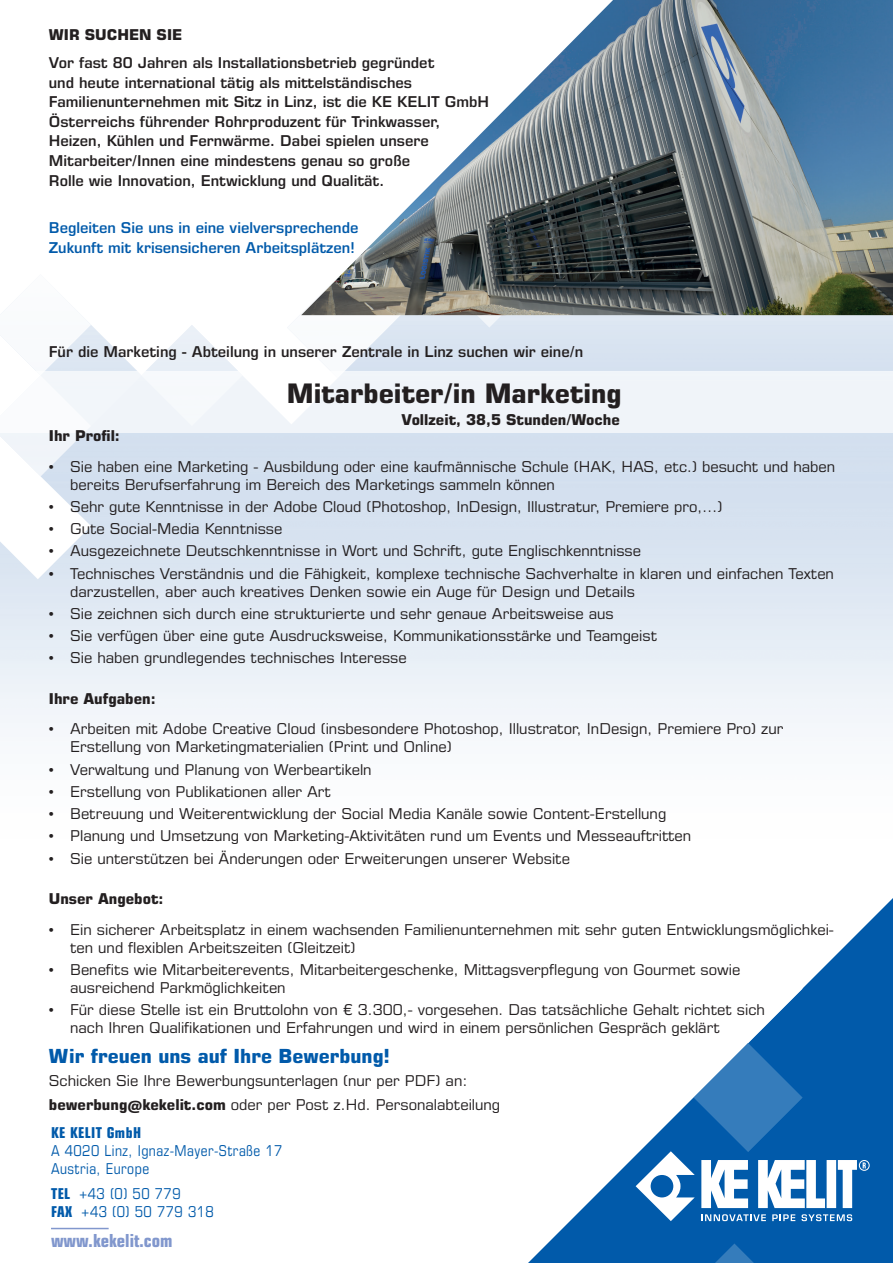
<style>
.page{position:relative;width:893px;height:1263px;background:#fff}
.page>*{position:absolute;margin:0;border:0;box-sizing:border-box;transform-origin:0 0}
.t1{font:700 27px "Eurostile LT Pro";color:#231f20}
.t2{font:700 19.5px "Eurostile LT Pro";color:#015aaa}
.t3{font:700 condensed 18px "Eurostile LT Pro";color:#8197cd}
.t4{font:15px/18px "Eurostile LT Pro";color:#231f20}
.t5{font:600 15px/19.5px "Eurostile LT Pro";color:#231f20}
.t6{font:600 15px/19.5px "Eurostile LT Pro";color:#015aaa}
.t7{font:condensed 15px/18px "Eurostile LT Pro";letter-spacing:.03em;color:#015aaa}
.t8{font:700 15px "Eurostile LT Pro";color:#231f20}
.t9{font:700 condensed 15px "Eurostile LT Pro";letter-spacing:.03em;color:#015aaa}
.s1{font-weight:700}
</style>
<div class="page">
<svg style="left:528px;top:898px;width:365px;height:365px"></svg>
<svg style="left:0;top:274px;width:586px;height:305px;fill:#d8e3f1"></svg>
<svg style="left:680px;top:1243px;width:109px;height:20px;background:#0a5fac"></svg>
<div style="left:0;top:371px;width:893px;height:62px;background:linear-gradient(to right,#f6f8fb,#eef3f8)"></div>
<svg style="left:636px;top:934px;width:234px;height:287px"></svg>
<hr style="left:51px;top:1228px;width:58px;height:1px;background:#8197cd">
<img style="left:301px;top:0;width:592px;height:315px">
<p class="t8" style="left:49px;top:26px;width:135px">WIR SUCHEN SIE</p>
<p class="t5" style="left:49px;top:53px;width:442px">Vor fast 80 Jahren als Installationsbetrieb gegründet<br>und heute international tätig als mittelständisches Familienunternehmen mit Sitz in Linz, ist die KE KELIT GmbH Österreichs führender Rohrproduzent für Trinkwasser, Heizen, Kühlen und Fernwärme. Dabei spielen unsere Mitarbeiter/Innen eine mindestens genau so große<br>Rolle wie Innovation, Entwicklung und Qualität.</p>
<p class="t6" style="left:49px;top:218px;width:311px">Begleiten Sie uns in eine vielversprechende<br>Zukunft mit krisensicheren Arbeitsplätzen!</p>
<p class="t5" style="left:49px;top:341px;width:536px">Für die Marketing - Abteilung in unserer Zentrale in Linz suchen wir eine/n</p>
<h1 class="t1" style="left:287px;top:377px;width:336px">Mitarbeiter/in Marketing</h1>
<p class="t8" style="left:402px;top:411px;width:220px">Vollzeit, 38,5 Stunden/Woche</p>
<p class="t8" style="left:49px;top:426px;width:73px">Ihr Profil:</p>
<p class="t4" style="left:70px;top:457px;width:767px;text-indent:-21px">• Sie haben eine Marketing - Ausbildung oder eine kaufmännische Schule (HAK, HAS, etc.) besucht und haben bereits Berufserfahrung im Bereich des Marketings sammeln können</p>
<p class="t4" style="left:49px;top:497px;width:675px">• Sehr gute Kenntnisse in der Adobe Cloud (Photoshop, InDesign, Illustratur, Premiere pro,...)</p>
<p class="t4" style="left:49px;top:520px;width:235px">• Gute Social-Media Kenntnisse</p>
<p class="t4" style="left:49px;top:542px;width:594px">• Ausgezeichnete Deutschkenntnisse in Wort und Schrift, gute Englischkenntnisse</p>
<p class="t4" style="left:70px;top:564px;width:765px;text-indent:-21px">• Technisches Verständnis und die Fähigkeit, komplexe technische Sachverhalte in klaren und einfachen Texten darzustellen, aber auch kreatives Denken sowie ein Auge für Design und Details</p>
<p class="t4" style="left:49px;top:604px;width:566px">• Sie zeichnen sich durch eine strukturierte und sehr genaue Arbeitsweise aus</p>
<p class="t4" style="left:49px;top:627px;width:610px">• Sie verfügen über eine gute Ausdrucksweise, Kommunikationsstärke und Teamgeist</p>
<p class="t4" style="left:49px;top:649px;width:359px">• Sie haben grundlegendes technisches Interesse</p>
<p class="t8" style="left:49px;top:689px;width:108px">Ihre Aufgaben:</p>
<p class="t4" style="left:70px;top:720px;width:715px;text-indent:-21px">• Arbeiten mit Adobe Creative Cloud (insbesondere Photoshop, Illustrator, InDesign, Premiere Pro) zur<br>Erstellung von Marketingmaterialien (Print und Online)</p>
<p class="t4" style="left:49px;top:760px;width:324px">• Verwaltung und Planung von Werbeartikeln</p>
<p class="t4" style="left:49px;top:782px;width:284px">• Erstellung von Publikationen aller Art</p>
<p class="t4" style="left:49px;top:805px;width:619px">• Betreuung und Weiterentwicklung der Social Media Kanäle sowie Content-Erstellung</p>
<p class="t4" style="left:49px;top:827px;width:644px">• Planung und Umsetzung von Marketing-Aktivitäten rund um Events und Messeauftritten</p>
<p class="t4" style="left:49px;top:849px;width:523px">• Sie unterstützen bei Änderungen oder Erweiterungen unserer Website</p>
<p class="t8" style="left:49px;top:889px;width:116px">Unser Angebot:</p>
<p class="t4" style="left:70px;top:920px;width:765px;text-indent:-21px">• Ein sicherer Arbeitsplatz in einem wachsenden Familienunternehmen mit sehr guten Entwicklungsmöglichkei&shy;ten und flexiblen Arbeitszeiten (Gleitzeit)</p>
<p class="t4" style="left:70px;top:960px;width:672px;text-indent:-21px">• Benefits wie Mitarbeiterevents, Mitarbeitergeschenke, Mittagsverpflegung von Gourmet sowie ausreichend Parkmöglichkeiten</p>
<p class="t4" style="left:70px;top:1001px;width:696px;text-indent:-21px">• Für diese Stelle ist ein Bruttolohn von € 3.300,- vorgesehen. Das tatsächliche Gehalt richtet sich nach Ihren Qualifikationen und Erfahrungen und wird in einem persönlichen Gespräch geklärt</p>
<h2 class="t2" style="left:49px;top:1043px;width:343px">Wir freuen uns auf Ihre Bewerbung!</h2>
<p class="t4" style="left:49px;top:1069px;width:453px;line-height:23.7px">Schicken Sie Ihre Bewerbungsunterlagen (nur per PDF) an: <span class="s1">bewerbung@kekelit.com</span> oder per Post z.Hd. Personalabteilung</p>
<p class="t9" style="left:51px;top:1123px;width:92px">KE KELIT GmbH</p>
<p class="t7" style="left:51px;top:1141px;width:233px">A 4020 Linz, Ignaz-Mayer-Straße 17<br>Austria, Europe</p>
<p class="t7" style="left:51px;top:1185px;width:164px"><span class="s1">TEL</span> +43 (0) 50 779<br><span class="s1">FAX</span> +43 (0) 50 779 318</p>
<p class="t3" style="left:51px;top:1230px;width:123px">www.kekelit.com</p>
</div>
